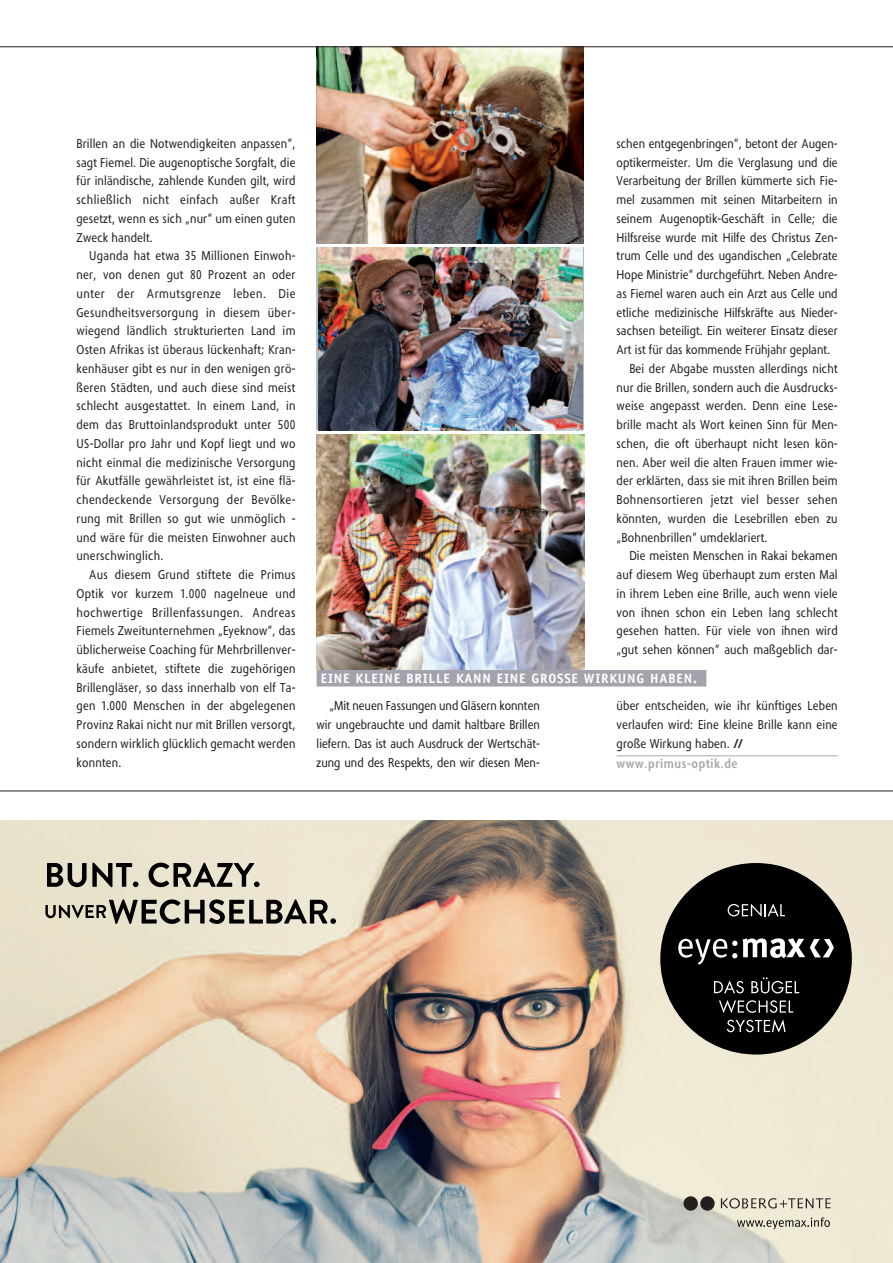
<style>
.page{position:relative;width:893px;height:1263px;background:#fff}
.page>*{position:absolute;margin:0;border:0;box-sizing:border-box;transform-origin:0 0}
.t1{font:700 13.5px "Officina Sans";letter-spacing:.055em;color:#fff}
.t2{font:13.2px/18.8px "Phoenica STD Cn";letter-spacing:.01em;color:#231f20;text-align:justify}
.t3{font:13.2px "Phoenica STD Cn";letter-spacing:.03em;color:#231f20}
.t4{font:700 13.2px "Phoenica STD Cn";letter-spacing:.045em;color:#a8a9ad}
.s1{color:#a3a3ae}
.s2{font-family:"Etelka Narrow Medium Pro";font-size:12.75px}
</style>
<div class="page">
<img style="left:0;top:821px;width:893px;height:442px">
<svg style="left:721px;top:1198px;width:110px;height:10px"></svg>
<div style="left:683px;top:1196px;width:15px;height:15px;background:#231f20;border-radius:50%"></div>
<div style="left:700px;top:1196px;width:15px;height:15px;background:#231f20;border-radius:50%"></div>
<div style="left:660px;top:863px;width:192px;height:191px;background:#000001;border-radius:50%"></div>
<svg style="left:678px;top:938px;width:156px;height:27px"></svg>
<svg style="left:714px;top:980px;width:30px;height:13px"></svg>
<svg style="left:751px;top:977px;width:48px;height:16px"></svg>
<svg style="left:719px;top:1000px;width:74px;height:13px"></svg>
<svg style="left:727px;top:1019px;width:59px;height:13px"></svg>
<svg style="left:728px;top:903px;width:57px;height:14px"></svg>
<svg style="left:47px;top:863px;width:91px;height:24px;background:#837f73"></svg>
<svg style="left:149px;top:863px;width:111px;height:24px;background:#8c887c"></svg>
<svg style="left:45px;top:899px;width:291px;height:25px;background:#938f81"></svg>
<svg style="left:737px;top:1217px;width:93px;height:12px"></svg>
<hr style="left:0;top:791px;width:893px;height:1px;background:#231f20">
<hr style="left:617px;top:755px;width:221px;height:1px;background:#a8a9ad">
<div style="left:317px;top:670px;width:389px;height:16px;background:#a3a3ae"></div>
<img style="left:317px;top:48px;width:266px;height:196px">
<img style="left:318px;top:248px;width:264px;height:182px">
<img style="left:317px;top:434px;width:267px;height:236px">
<hr style="left:0;top:47px;width:893px;height:1px;background:#231f20">
<p class="t2" style="left:77px;top:135px;width:220px">Brillen an die Notwendigkeiten anpassen“, sagt Fiemel. Die augenoptische Sorgfalt, die für inländische, zahlende Kunden gilt, wird schließlich nicht einfach außer Kraft gesetzt, wenn es sich „nur“ um einen guten Zweck handelt.</p>
<p class="t2" style="left:77px;top:248px;width:220px;text-indent:13px">Uganda hat etwa 35 Millionen Einwoh&shy;ner, von denen gut 80 Prozent an oder unter der Armutsgrenze leben. Die Gesundheitsversorgung in diesem über&shy;wiegend ländlich strukturierten Land im Osten Afrikas ist überaus lückenhaft; Kran&shy;kenhäuser gibt es nur in den wenigen grö&shy;ßeren Städten, und auch diese sind meist schlecht ausgestattet. In einem Land, in dem das Bruttoinlandsprodukt unter 500<br>US-Dollar pro Jahr und Kopf liegt und wo nicht einmal die medizinische Versorgung für Akutfälle gewährleistet ist, ist eine flä&shy;chendeckende Versorgung der Bevölke&shy;rung mit Brillen so gut wie unmöglich - und wäre für die meisten Einwohner auch unerschwinglich.</p>
<p class="t2" style="left:77px;top:566px;width:220px;text-indent:13px">Aus diesem Grund stiftete die Primus Optik vor kurzem 1.000 nagelneue und hochwertige Brillenfassungen. Andreas Fiemels Zweitunternehmen „Eyeknow“, das üblicherweise Coaching für Mehrbrillenver&shy;käufe anbietet, stiftete die zugehörigen Brillengläser, so dass innerhalb von elf Ta&shy;gen 1.000 Menschen in der abgelegenen Provinz Rakai nicht nur mit Brillen versorgt, sondern wirklich glücklich gemacht werden konnten.</p>
<p class="t2" style="left:617px;top:135px;width:223px">schen entgegenbringen“, betont der Augen-</p>
<p class="t2" style="left:617px;top:154px;width:223px">optikermeister. Um die Verglasung und die</p>
<p class="t2" style="left:617px;top:173px;width:223px">Verarbeitung der Brillen kümmerte sich Fie-</p>
<p class="t2" style="left:617px;top:191px;width:223px">mel zusammen mit seinen Mitarbeitern in</p>
<p class="t2" style="left:617px;top:210px;width:223px">seinem Augenoptik-Geschäft in Celle; die</p>
<p class="t2" style="left:617px;top:229px;width:223px">Hilfsreise wurde mit Hilfe des Christus Zen-</p>
<p class="t2" style="left:617px;top:248px;width:223px">trum Celle und des ugandischen „Celebrate</p>
<p class="t2" style="left:617px;top:266px;width:223px">Hope Ministrie“ durchgeführt. Neben Andre-</p>
<p class="t2" style="left:617px;top:285px;width:223px">as Fiemel waren auch ein Arzt aus Celle und</p>
<p class="t2" style="left:617px;top:304px;width:223px">etliche medizinische Hilfskräfte aus Nieder-</p>
<p class="t2" style="left:617px;top:323px;width:223px">sachsen beteiligt. Ein weiterer Einsatz dieser</p>
<p class="t2" style="left:617px;top:341px;width:215px">Art ist für das kommende Frühjahr geplant.</p>
<p class="t2" style="left:629px;top:360px;width:210px">Bei der Abgabe mussten allerdings nicht</p>
<p class="t2" style="left:617px;top:379px;width:223px">nur die Brillen, sondern auch die Ausdrucks-</p>
<p class="t2" style="left:617px;top:398px;width:223px">weise angepasst werden. Denn eine Lese-</p>
<p class="t2" style="left:617px;top:416px;width:223px">brille macht als Wort keinen Sinn für Men-</p>
<p class="t2" style="left:617px;top:435px;width:223px">schen, die oft überhaupt nicht lesen kön-</p>
<p class="t2" style="left:617px;top:454px;width:223px">nen. Aber weil die alten Frauen immer wie-</p>
<p class="t2" style="left:617px;top:473px;width:223px">der erklärten, dass sie mit ihren Brillen beim</p>
<p class="t3" style="left:617px;top:495px;width:223px">Bohnensortieren jetzt viel besser sehen</p>
<p class="t2" style="left:617px;top:510px;width:223px">könnten, wurden die Lesebrillen eben zu</p>
<p class="t2" style="left:617px;top:529px;width:153px">„Bohnenbrillen“ umdeklariert.</p>
<p class="t2" style="left:629px;top:548px;width:210px">Die meisten Menschen in Rakai bekamen</p>
<p class="t2" style="left:617px;top:566px;width:223px">auf diesem Weg überhaupt zum ersten Mal</p>
<p class="t2" style="left:617px;top:585px;width:223px">in ihrem Leben eine Brille, auch wenn viele</p>
<p class="t2" style="left:617px;top:604px;width:223px">von ihnen schon ein Leben lang schlecht</p>
<p class="t2" style="left:617px;top:623px;width:223px">gesehen hatten. Für viele von ihnen wird</p>
<p class="t2" style="left:617px;top:641px;width:223px">„gut sehen können“ auch maßgeblich dar-</p>
<p class="t1" style="left:321px;top:673px;width:387px">EINE KLEINE BRILLE KANN EINE GROSSE WIRKUNG HABEN.<span class="s1">N</span></p>
<p class="t2" style="left:317px;top:698px;width:225px;text-indent:13px">„Mit neuen Fassungen und Gläsern konnten wir ungebrauchte und damit haltbare Brillen liefern. Das ist auch Ausdruck der Wertschät&shy;zung und des Respekts, den wir diesen Men-</p>
<p class="t2" style="left:617px;top:698px;width:223px">über entscheiden, wie ihr künftiges Leben verlaufen wird: Eine kleine Brille kann eine große Wirkung haben. <span class="s2">//</span></p>
<p class="t4" style="left:617px;top:759px;width:123px">www.primus-optik.de</p>
</div>
